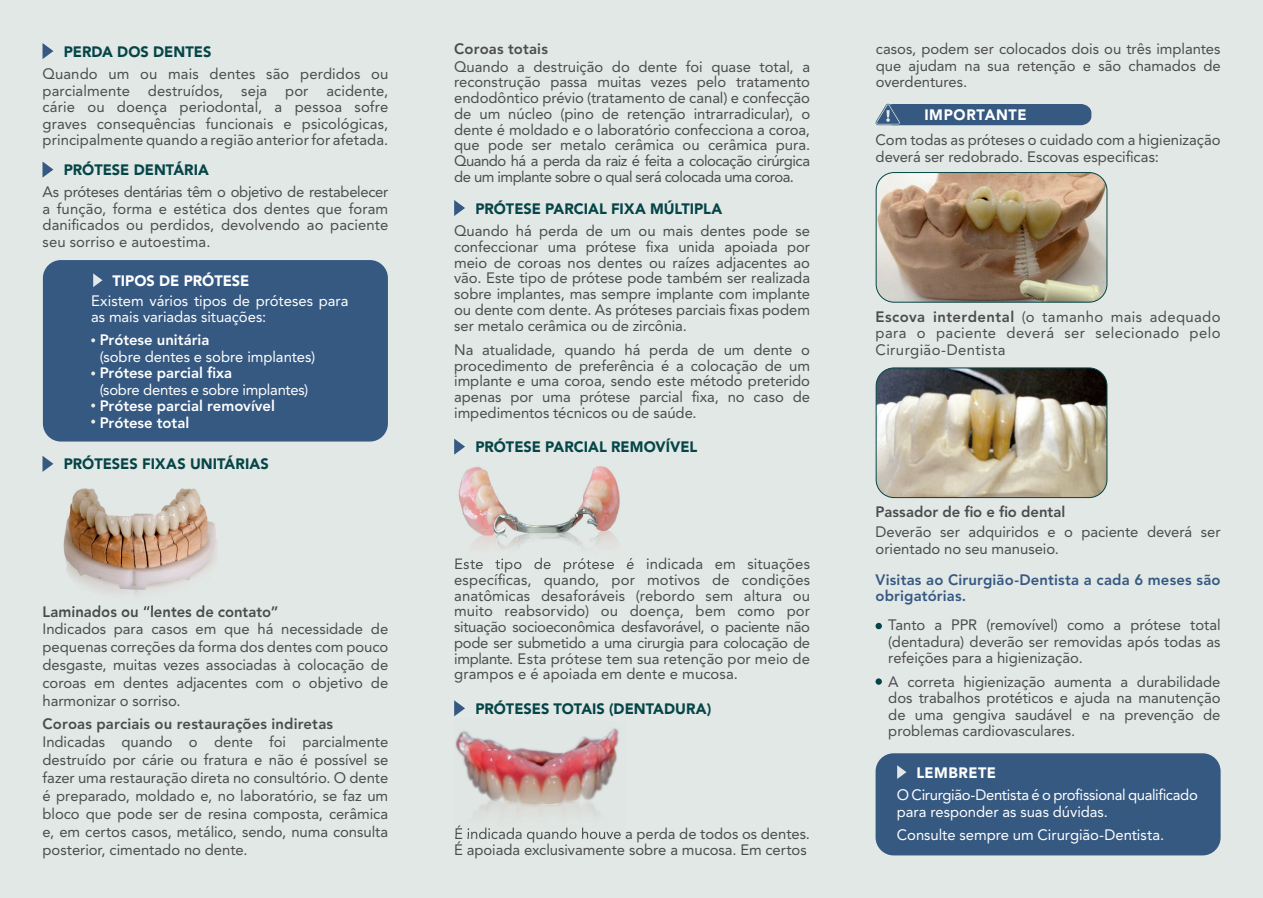
<style>
.page{position:relative;width:1263px;height:898px;background:#fff}
.page>*{position:absolute;margin:0;border:0;box-sizing:border-box;transform-origin:0 0}
.t1{font:15px/15.8px "Avenir LT Std";color:#4b4c4d;text-align:justify}
.t2{font:15px/16.5px "Avenir LT Std";letter-spacing:-.005em;color:#fff}
.t3{font:900 15px "Avenir LT Std";color:#054547}
.t4{font:800 15px "Avenir LT Std";letter-spacing:.01em;color:#4b4c4d}
.t5{font:800 15px/16.5px "Avenir LT Std";color:#fff}
.t6{font:800 15px/16.5px "Avenir LT Std";letter-spacing:.01em;color:#365982}
.t7{font:900 15px "Avenir LT Std";letter-spacing:.03em;color:#fff}
.t8{font:900 15px "Avenir LT Std";color:#fff}
.s1{font-weight:800}
</style>
<div class="page">
<div style="left:0;top:0;width:1263px;height:897px;background:#e2e8e6"></div>
<div style="left:43px;top:260px;width:345px;height:181px;background:#365982;border-radius:18px"></div>
<div style="left:875px;top:753px;width:345px;height:102px;background:#365982;border-radius:18px"></div>
<svg style="left:43px;top:43px;width:10px;height:16px"></svg>
<svg style="left:43px;top:162px;width:10px;height:15px"></svg>
<svg style="left:454px;top:200px;width:11px;height:16px"></svg>
<svg style="left:93px;top:273px;width:9px;height:14px"></svg>
<svg style="left:897px;top:765px;width:9px;height:13px"></svg>
<svg style="left:43px;top:456px;width:10px;height:15px"></svg>
<svg style="left:91px;top:338px;width:4px;height:4px"></svg>
<svg style="left:91px;top:371px;width:4px;height:4px"></svg>
<svg style="left:91px;top:403px;width:4px;height:4px"></svg>
<svg style="left:91px;top:419px;width:4px;height:4px"></svg>
<div style="left:875px;top:622px;width:7px;height:7px;background:#054547;border-radius:50%"></div>
<div style="left:875px;top:678px;width:7px;height:6px;background:#054547;border-radius:50%"></div>
<svg style="left:875px;top:104px;width:216px;height:21px"></svg>
<img style="left:876px;top:369px;width:231px;height:128px">
<div style="left:876px;top:367px;width:231px;height:130px;border:1px solid #054547;border-radius:18px"></div>
<img style="left:876px;top:172px;width:231px;height:130px">
<div style="left:876px;top:172px;width:231px;height:130px;border:1px solid #054547;border-radius:18px"></div>
<img style="left:458px;top:466px;width:162px;height:48px">
<img style="left:463px;top:514px;width:31px;height:33px">
<img style="left:494px;top:514px;width:124px;height:35px">
<img style="left:455px;top:557px;width:174px;height:8px">
<img style="left:63px;top:488px;width:154px;height:107px">
<img style="left:56px;top:605px;width:172px;height:5px">
<img style="left:455px;top:728px;width:164px;height:91px">
<img style="left:455px;top:825px;width:166px;height:14px">
<svg style="left:454px;top:438px;width:11px;height:16px"></svg>
<svg style="left:454px;top:700px;width:11px;height:16px"></svg>
<p class="t3" style="left:64px;top:42px;width:149px">PERDA DOS DENTES</p>
<p class="t1" style="left:43px;top:66px;width:347px;line-height:16.5px">Quando um ou mais dentes são perdidos ou parcialmente destruídos, seja por acidente, cárie ou doença periodontal, a pessoa sofre graves consequências funcionais e psicológicas, principalmente quando a região anterior for afetada.</p>
<p class="t1" style="left:43px;top:184px;width:347px;line-height:16.5px">As próteses dentárias têm o objetivo de restabelecer a função, forma e estética dos dentes que foram danificados ou perdidos, devolvendo ao paciente seu sorriso e autoestima.</p>
<p class="t3" style="left:64px;top:161px;width:147px">PRÓTESE DENTÁRIA</p>
<p class="t8" style="left:112px;top:271px;width:138px">TIPOS DE PRÓTESE</p>
<p class="t2" style="left:91px;top:292px;width:259px">Existem vários tipos de próteses para as mais variadas situações:</p>
<p class="t5" style="left:100px;top:332px;width:111px">Prótese unitária</p>
<p class="t2" style="left:100px;top:348px;width:217px">(sobre dentes e sobre implantes)</p>
<p class="t5" style="left:100px;top:365px;width:134px">Prótese parcial fixa</p>
<p class="t2" style="left:100px;top:381px;width:210px">(sobre dentes e sobre implantes)</p>
<p class="t5" style="left:100px;top:398px;width:177px">Prótese parcial removível<br>Prótese total</p>
<p class="t3" style="left:64px;top:455px;width:207px">PRÓTESES FIXAS UNITÁRIAS</p>
<p class="t4" style="left:43px;top:602px;width:238px">Laminados ou “lentes de contato”</p>
<p class="t1" style="left:43px;top:619px;width:347px;line-height:18px">Indicados para casos em que há necessidade de pequenas correções da forma dos dentes com pouco desgaste, muitas vezes associadas à colocação de coroas em dentes adjacentes com o objetivo de harmonizar o sorriso.</p>
<p class="t4" style="left:43px;top:715px;width:292px">Coroas parciais ou restaurações indiretas</p>
<p class="t1" style="left:43px;top:732px;width:347px;line-height:18px">Indicadas quando o dente foi parcialmente destruído por cárie ou fratura e não é possível se fazer uma restauração direta no consultório. O dente é preparado, moldado e, no laboratório, se faz um bloco que pode ser de resina composta, cerâmica e, em certos casos, metálico, sendo, numa consulta posterior, cimentado no dente.</p>
<p class="t4" style="left:454px;top:40px;width:95px">Coroas totais</p>
<p class="t1" style="left:454px;top:59px;width:357px">Quando a destruição do dente foi quase total, a reconstrução passa muitas vezes pelo tratamento endodôntico prévio (tratamento de canal) e confecção de um núcleo (pino de retenção intrarradicular), o dente é moldado e o laboratório confecciona a coroa, que pode ser metalo cerâmica ou cerâmica pura.<br>Quando há a perda da raiz é feita a colocação cirúrgica de um implante sobre o qual será colocada uma coroa.</p>
<p class="t3" style="left:475px;top:199px;width:248px">PRÓTESE PARCIAL FIXA MÚLTIPLA</p>
<p class="t1" style="left:454px;top:223px;width:357px">Quando há perda de um ou mais dentes pode se confeccionar uma prótese fixa unida apoiada por meio de coroas nos dentes ou raízes adjacentes ao vão. Este tipo de prótese pode também ser realizada sobre implantes, mas sempre implante com implante ou dente com dente. As próteses parciais fixas podem ser metalo cerâmica ou de zircônia.</p>
<p class="t1" style="left:454px;top:341px;width:357px">Na atualidade, quando há perda de um dente o procedimento de preferência é a colocação de um implante e uma coroa, sendo este método preterido apenas por uma prótese parcial fixa, no caso de impedimentos técnicos ou de saúde.</p>
<p class="t3" style="left:475px;top:438px;width:223px">PRÓTESE PARCIAL REMOVÍVEL</p>
<p class="t1" style="left:454px;top:556px;width:357px">Este tipo de prótese é indicada em situações específicas, quando, por motivos de condições anatômicas desaforáveis (rebordo sem altura ou muito reabsorvido) ou doença, bem como por situação socioeconômica desfavorável, o paciente não pode ser submetido a uma cirurgia para colocação de implante. Esta prótese tem sua retenção por meio de grampos e é apoiada em dente e mucosa.</p>
<p class="t3" style="left:475px;top:699px;width:237px">PRÓTESES TOTAIS (DENTADURA)</p>
<p class="t1" style="left:454px;top:825px;width:357px">É indicada quando houve a perda de todos os dentes.<br>É apoiada exclusivamente sobre a mucosa. Em certos</p>
<p class="t1" style="left:876px;top:41px;width:346px;line-height:16.5px">casos, podem ser colocados dois ou três implantes que ajudam na sua retenção e são chamados de overdentures.</p>
<p class="t7" style="left:924px;top:106px;width:104px">IMPORTANTE</p>
<p class="t1" style="left:875px;top:132px;width:346px;line-height:16.5px">Com todas as próteses o cuidado com a higienização deverá ser redobrado. Escovas especificas:</p>
<p class="t1" style="left:875px;top:308px;width:346px;line-height:16.5px"><span class="s1">Escova interdental</span> (o tamanho mais adequado para o paciente deverá ser selecionado pelo Cirurgião-Dentista</p>
<p class="t4" style="left:875px;top:503px;width:191px">Passador de fio e fio dental</p>
<p class="t1" style="left:875px;top:523px;width:346px;line-height:16.5px">Deverão ser adquiridos e o paciente deverá ser orientado no seu manuseio.</p>
<p class="t6" style="left:875px;top:571px;width:346px">Visitas ao Cirurgião-Dentista a cada 6 meses são obrigatórias.</p>
<p class="t1" style="left:888px;top:616px;width:334px;line-height:16.5px">Tanto a PPR (removível) como a prótese total (dentadura) deverão ser removidas após todas as refeições para a higienização.</p>
<p class="t1" style="left:888px;top:673px;width:334px;line-height:16.5px">A correta higienização aumenta a durabilidade dos trabalhos protéticos e ajuda na manutenção de uma gengiva saudável e na prevenção de problemas cardiovasculares.</p>
<p class="t7" style="left:916px;top:763px;width:81px">LEMBRETE</p>
<p class="t2" style="left:897px;top:786px;width:303px">O Cirurgião-Dentista é o profissional qualificado para responder as suas dúvidas.</p>
<p class="t2" style="left:897px;top:826px;width:269px">Consulte sempre um Cirurgião-Dentista.</p>
</div>
